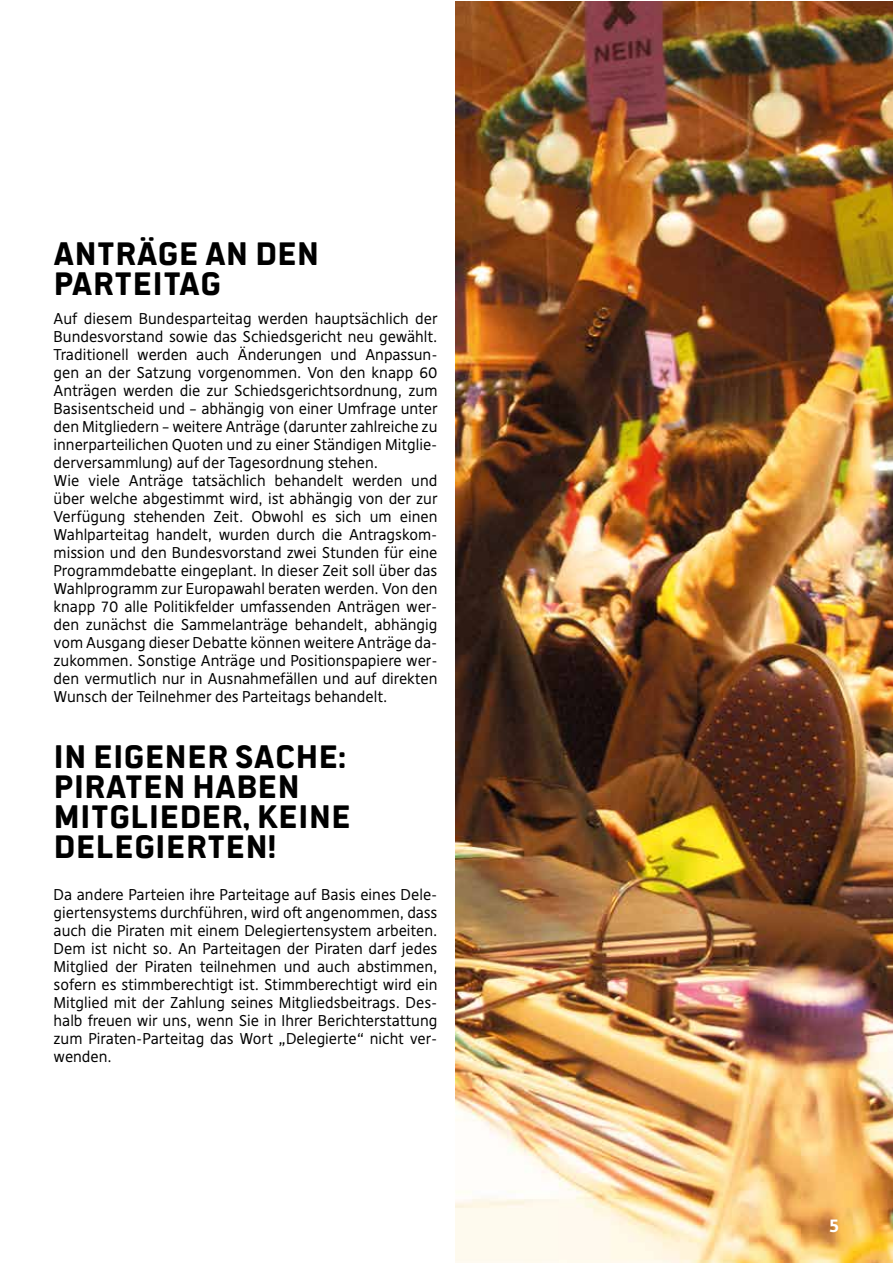
<style>
.page{position:relative;width:893px;height:1263px;background:#fff}
.page>*{position:absolute;margin:0;border:0;box-sizing:border-box;transform-origin:0 0}
.t1{font:700 36px/30px "Politics Head";color:#000}
.t2{font:700 18px "Deja Rip";color:#fff}
.t3{font:15px/18px "Deja Rip";color:#000}
</style>
<div class="page">
<img style="left:455px;top:1px;width:437px;height:1262px">
<h1 class="t1" style="left:54px;top:239px;width:267px">ANTRÄGE AN DEN<br>PARTEITAG</h1>
<p class="t3" style="left:54px;top:309px;width:385px">Auf diesem Bundesparteitag werden hauptsächlich der Bundesvorstand sowie das Schiedsgericht neu gewählt.<br>Traditionell werden auch Änderungen und Anpassun&shy;gen an der Satzung vorgenommen. Von den knapp 60<br>Anträgen werden die zur Schiedsgerichtsordnung, zum Basisentscheid und – abhängig von einer Umfrage unter den Mitgliedern – weitere Anträge (darunter zahlreiche zu innerparteilichen Quoten und zu einer Ständigen Mitglie&shy;derversammlung) auf der Tagesordnung stehen.<br>Wie viele Anträge tatsächlich behandelt werden und über welche abgestimmt wird, ist abhängig von der zur Verfügung stehenden Zeit. Obwohl es sich um einen Wahlparteitag handelt, wurden durch die Antragskom&shy;mission und den Bundesvorstand zwei Stunden für eine Programmdebatte eingeplant. In dieser Zeit soll über das Wahlprogramm zur Europawahl beraten werden. Von den knapp 70 alle Politikfelder umfassenden Anträgen wer&shy;den zunächst die Sammelanträge behandelt, abhängig vom Ausgang dieser Debatte können weitere Anträge da&shy;zukommen. Sonstige Anträge und Positionspapiere wer&shy;den vermutlich nur in Ausnahmefällen und auf direkten Wunsch der Teilnehmer des Parteitags behandelt.</p>
<h1 class="t1" style="left:54px;top:741px;width:299px">IN EIGENER SACHE:<br>PIRATEN HABEN<br>MITGLIEDER, KEINE<br>DELEGIERTEN!</h1>
<p class="t3" style="left:54px;top:885px;width:385px;text-align:justify">Da andere Parteien ihre Parteitage auf Basis eines Dele&shy;giertensystems durchführen, wird oft angenommen, dass auch die Piraten mit einem Delegiertensystem arbeiten.<br>Dem ist nicht so. An Parteitagen der Piraten darf jedes Mitglied der Piraten teilnehmen und auch abstimmen, sofern es stimmberechtigt ist. Stimmberechtigt wird ein Mitglied mit der Zahlung seines Mitgliedsbeitrags. Des&shy;halb freuen wir uns, wenn Sie in Ihrer Berichterstattung zum Piraten-Parteitag das Wort „Delegierte“ nicht ver&shy;wenden.</p>
<p class="t2" style="left:829px;top:1214px;width:12px">5</p>
</div>
